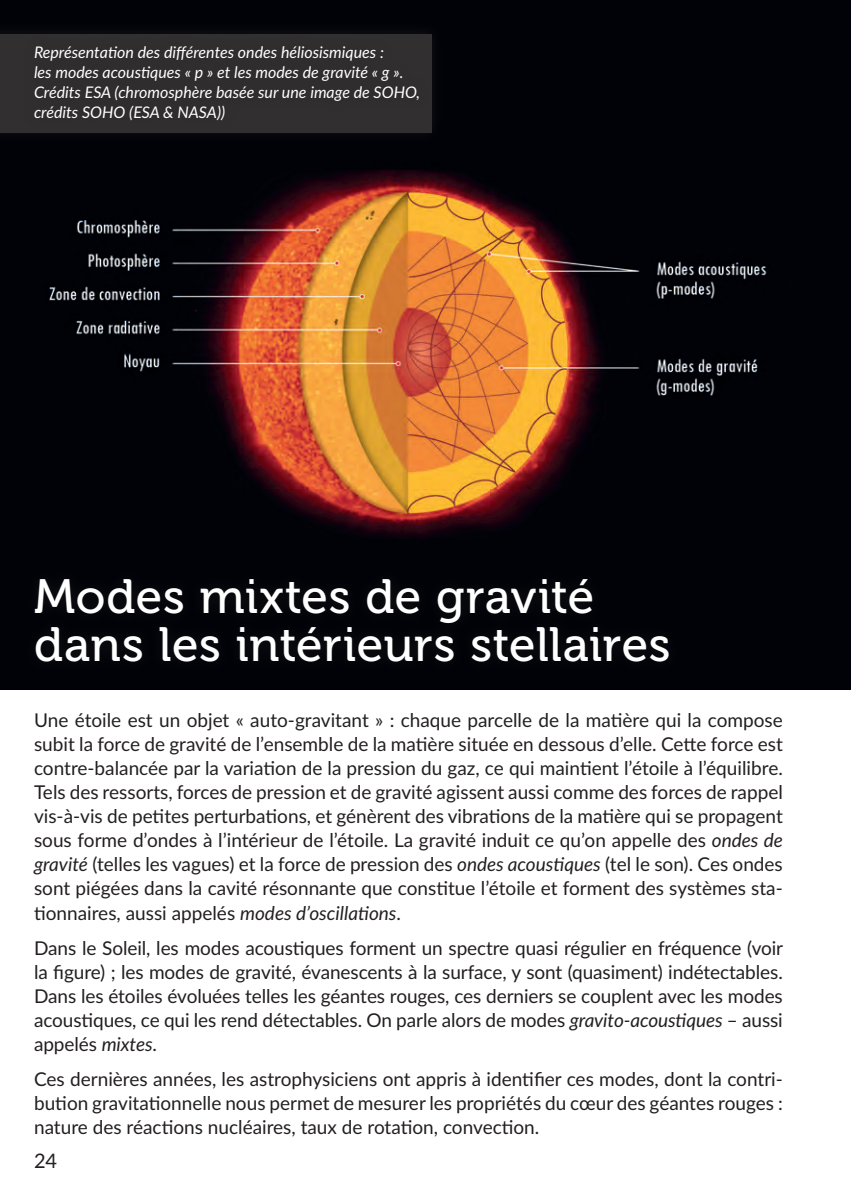
<style>
.page{position:relative;width:851px;height:1191px;background:#fff}
.page>*{position:absolute;margin:0;border:0;box-sizing:border-box;transform-origin:0 0}
.t1{font:48px/48px "Museo 500";letter-spacing:.01em;color:#fff}
.t2{font:20px "Lato";color:#231f20}
.t3{font:19px/24px "Lato";color:#231f20;text-align:justify}
.t4{font:italic 16px/20px "Lato";color:#fff}
.s1{font-style:italic}
</style>
<div class="page">
<img style="left:0;top:0;width:850px;height:549px">
<div style="left:0;top:549px;width:850px;height:140px;background:#000208"></div>
<div style="left:0;top:22px;width:444px;height:123px;background:#04050a"></div>
<div style="left:0;top:34px;width:431px;height:98px;background:#312f30"></div>
<p class="t4" style="left:34px;top:42px;width:387px">Représentation des différentes ondes héliosismiques :<br>les modes acoustiques « p » et les modes de gravité « g ».<br>Crédits ESA (chromosphère basée sur une image de SOHO, crédits SOHO (ESA &amp; NASA))</p>
<h1 class="t1" style="left:34px;top:573px;width:638px">Modes mixtes de gravité dans les intérieurs stellaires</h1>
<p class="t3" style="left:34px;top:707px;width:750px">Une étoile est un objet « auto-gravitant » : chaque parcelle de la matière qui la compose subit la force de gravité de l’ensemble de la matière située en dessous d’elle. Cette force est contre-balancée par la variation de la pression du gaz, ce qui maintient l’étoile à l’équilibre.<br>Tels des ressorts, forces de pression et de gravité agissent aussi comme des forces de rappel vis-à-vis de petites perturbations, et génèrent des vibrations de la matière qui se propagent sous forme d’ondes à l’intérieur de l’étoile. La gravité induit ce qu’on appelle des <span class="s1">ondes de gravité</span> (telles les vagues) et la force de pression des <span class="s1">ondes acoustiques</span> (tel le son). Ces ondes sont piégées dans la cavité résonnante que constitue l’étoile et forment des systèmes sta&shy;tionnaires, aussi appelés <span class="s1">modes d’oscillations</span>.</p>
<p class="t3" style="left:34px;top:935px;width:750px">Dans le Soleil, les modes acoustiques forment un spectre quasi régulier en fréquence (voir la figure) ; les modes de gravité, évanescents à la surface, y sont (quasiment) indétectables.<br>Dans les étoiles évoluées telles les géantes rouges, ces derniers se couplent avec les modes acoustiques, ce qui les rend détectables. On parle alors de modes <span class="s1">gravito-acoustiques</span> – aussi appelés <span class="s1">mixtes</span>.</p>
<p class="t3" style="left:34px;top:1066px;width:750px">Ces dernières années, les astrophysiciens ont appris à identifier ces modes, dont la contri&shy;bution gravitationnelle nous permet de mesurer les propriétés du cœur des géantes rouges : nature des réactions nucléaires, taux de rotation, convection.</p>
<p class="t2" style="left:34px;top:1146px;width:25px">24</p>
</div>
